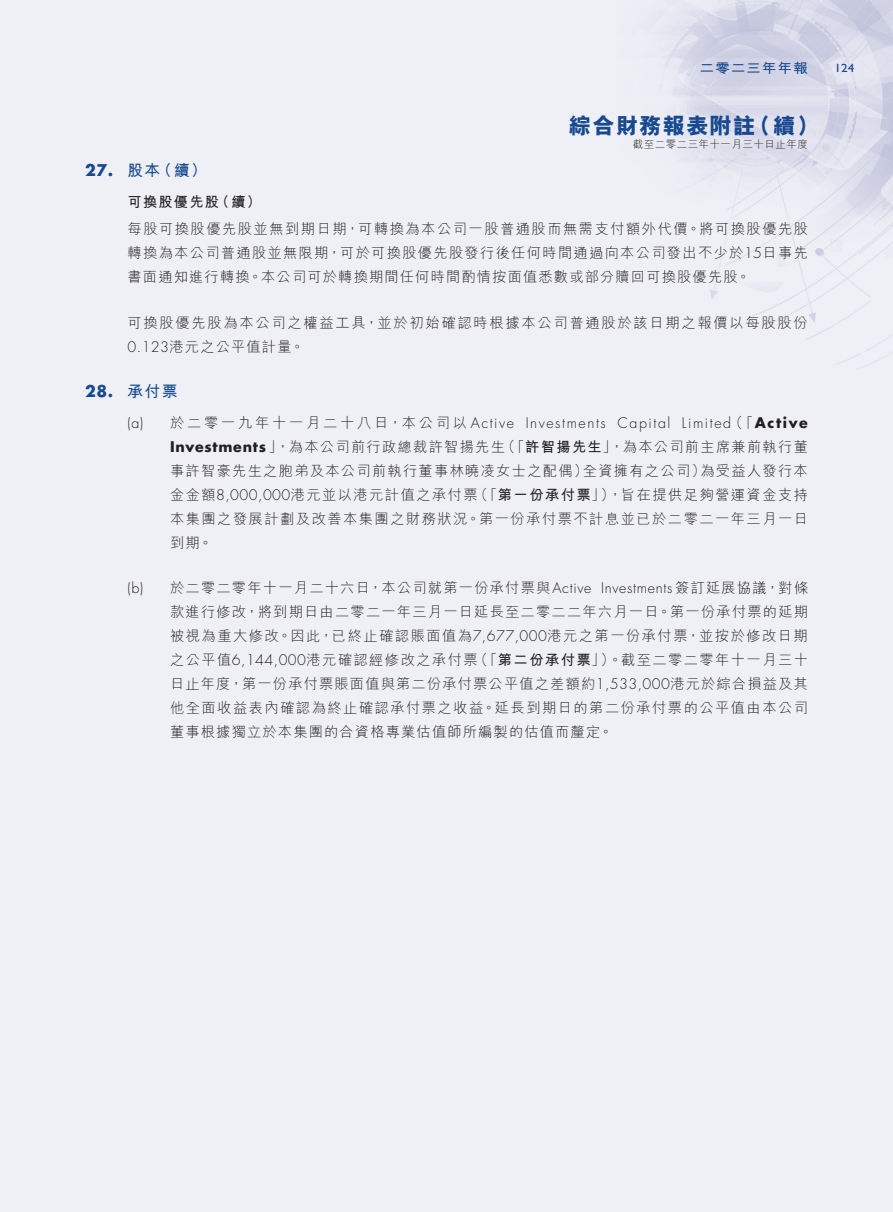
<style>
.page{position:relative;width:893px;height:1212px;background:#fff}
.page>*{position:absolute;margin:0;border:0;box-sizing:border-box;transform-origin:0 0}
.t1{font:800 22.5px "M Hei HK";letter-spacing:.04em;color:#18498e}
.t2{font:700 15.75px "M Hei HK";color:#18498e}
.t3{font:700 15.75px "Futura Std";color:#18498e}
.t4{font:300 14.25px/24px "M Hei HK";letter-spacing:.09em;color:#231f20}
.t5{font:300 14.25px/24px "M Hei HK";letter-spacing:.125em;color:#231f20}
.t6{font:300 14.25px "Futura Std";letter-spacing:.11em;color:#231f20}
.t7{font:300 14.25px "M Hei HK";letter-spacing:.195em;color:#231f20}
.t8{font:300 14.25px "Futura Std";letter-spacing:.045em;color:#231f20}
.t9{font:700 14.25px "M Hei HK";letter-spacing:.095em;color:#231f20}
.t10{font:700 14.25px "Futura Std";letter-spacing:.115em;color:#231f20}
.t11{font:700 13.5px "M Hei HK";letter-spacing:.05em;color:#18498e;scale:1.1 1}
.t12{font:12px "Gill Sans Std";color:#18498e;scale:1.1 1}
.t13{font:300 10.5px "M Hei HK";letter-spacing:.045em;color:#231f20}
.s1{font-family:"Futura Std"}
.s2{font-family:"M Hei HK";font-weight:300}
.s3{font-weight:700}
.s4{font-family:"Futura Std";font-weight:700}
.s5{font-family:"M Hei HK"}
.s6{font-weight:300}
</style>
<div class="page">
<p class="t11" style="left:699px;top:58px;width:100px">二零二三年年報</p>
<p class="t3" style="left:85px;top:159px;width:30px">27.</p>
<p class="t3" style="left:85px;top:380px;width:30px">28.</p>
<p class="t2" style="left:156px;top:158px;width:52px">（續(</p>
<p class="t2" style="left:128px;top:158px;width:34px">股本</p>
<h1 class="t1" style="left:749px;top:114px;width:72px">（續(</h1>
<h1 class="t1" style="left:569px;top:114px;width:188px">綜合財務報表附註</h1>
<p class="t13" style="left:633px;top:139px;width:177px">截至二零二三年十一月三十日止年度</p>
<p class="t9" style="left:128px;top:191px;width:93px">可換股優先股</p>
<p class="t4" style="left:128px;top:217px;width:682px;text-align:justify">每股可換股優先股並無到期日期，可轉換為本公司一股普通股而無需支付額外代價。將可換股優先股轉換為本公司普通股並無限期，可於可換股優先股發行後任何時間通過向本公司發出不少於<span class="s1">15</span>日事先書面通知進行轉換。本公司可於轉換期間任何時間酌情按面值悉數或部分贖回可換股優先股。</p>
<p class="t5" style="left:128px;top:310px;width:682px">可換股優先股為本公司之權益工具，並於初始確認時根據本公司普通股於該日期之報價以每股股份<br><span class="s1">0.123</span>港元之公平值計量。</p>
<p class="t2" style="left:128px;top:380px;width:51px">承付票</p>
<p class="t9" style="left:215px;top:191px;width:47px">（續(</p>
<p class="t6" style="left:128px;top:414px;width:17px">a( )</p>
<p class="t6" style="left:128px;top:579px;width:17px">b( )</p>
<p class="t7" style="left:170px;top:416px;width:346px">於二零一九年十一月二十八日，本公司以 <span class="s1">Active</span></p>
<p class="t6" style="left:526px;top:414px;width:82px">Investments</p>
<p class="t6" style="left:617px;top:414px;width:54px">Capital</p>
<p class="t10" style="left:729px;top:413px;width:80px"><span class="s2">（「</span>Active</p>
<p class="t6" style="left:682px;top:414px;width:51px">Limited</p>
<p class="t4" style="left:501px;top:435px;width:308px">（「<span class="s3">許智揚先生</span>，」為本公司前主席兼前執行董</p>
<p class="t4" style="left:170px;top:435px;width:336px"><span class="s4">Investments</span> ，」為本公司前行政總裁許智揚先生</p>
<p class="t4" style="left:170px;top:459px;width:419px">事許智豪先生之胞弟及本公司前執行董事林曉凌女士之配偶）</p>
<p class="t4" style="left:583px;top:459px;width:124px">全資擁有之公司）</p>
<p class="t4" style="left:700px;top:459px;width:109px">為受益人發行本</p>
<p class="t4" style="left:170px;top:483px;width:639px">金金額<span class="s1">8,000,000</span>港元並以港元計值之承付票<br>本集團之發展計劃及改善本集團之財務狀況。第一份承付票不計息並已於二零二一年三月一日到期。</p>
<p class="t8" style="left:601px;top:579px;width:208px">Investments<span class="s5">簽訂延展協議，對條</span></p>
<p class="t9" style="left:474px;top:484px;width:143px"><span class="s6">（「</span>第一份承付票<span class="s6">」）</span></p>
<p class="t4" style="left:608px;top:483px;width:201px">，旨在提供足夠營運資金支持</p>
<p class="t4" style="left:170px;top:576px;width:423px">於二零二零年十一月二十六日，本公司就第一份承付票與<span class="s1">Active</span></p>
<p class="t4" style="left:170px;top:600px;width:639px;text-align:right">款進行修改，將到期日由二零二一年三月一日延長至二零二二年六月一日。第一份承付票的延期被視為重大修改。因此，已終止確認賬面值為<span class="s1">7,677,000</span>港元之第一份承付票，並按於修改日期（「<span class="s3">第二份承付票</span>」）。截至二零二零年十一月三十</p>
<p class="t4" style="left:170px;top:648px;width:639px">之公平值<span class="s1">6,144,000</span>港元確認經修改之承付票<br>日止年度，第一份承付票賬面值與第二份承付票公平值之差額約<span class="s1">1,533,000</span>港元於綜合損益及其他全面收益表內確認為終止確認承付票之收益。延長到期日的第二份承付票的公平值由本公司董事根據獨立於本集團的合資格專業估值師所編製的估值而釐定。</p>
<p class="t12" style="left:834px;top:61px;width:20px">124</p>
</div>
